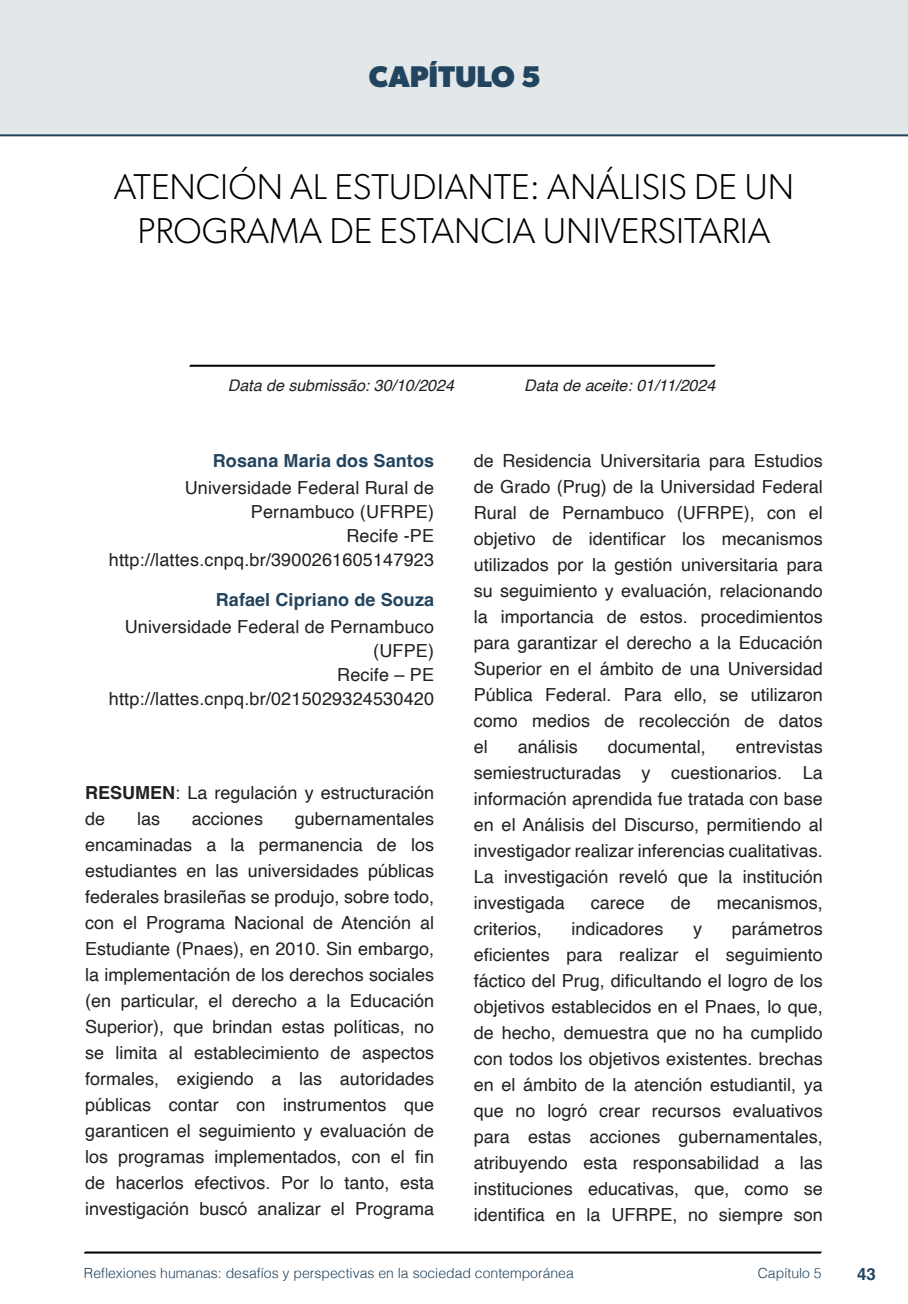
<style>
.page{position:relative;width:908px;height:1304px;background:#fff}
.page>*{position:absolute;margin:0;border:0;box-sizing:border-box;transform-origin:0 0}
.nome_artigos{font:300 36px/44px "Gibson";color:#000;text-align:center}
.capítulos{font:700 30px "Gibson";color:#23445f}
.Resumos_e_PC_TXT{font:18px/26px "Helvetica";color:#231f20;text-align:justify}
.info_autores{font:18px/24px "Helvetica";letter-spacing:.01em;color:#231f20;text-align:right}
.nome_autores{font:700 18px "Helvetica";letter-spacing:.005em;color:#23445f}
.t1{font:700 16.8px "Helvetica";color:#23445f}
.data{font:italic 16px "Helvetica";color:#231f20}
.t2{font:300 14px "Helvetica";color:#23445f}
.s1{font-weight:700}
</style>
<div class="page">
<svg style="left:84px;top:1251px;width:737px;height:3px;background:#515151"></svg>
<div style="left:0;top:0;width:907px;height:136px;background:#e2e7e9"></div>
<div style="left:44px;top:72px;width:68px;height:61px;background:#e2e7e9"></div>
<svg style="left:189px;top:364px;width:526px;height:3px;background:#4f4f4f"></svg>
<p class="capítulos" style="left:369px;top:58px;width:173px">CAPÍTULO 5</p>
<p class="nome_artigos" style="left:114px;top:164px;width:681px">ATENCIÓN AL ESTUDIANTE: ANÁLISIS DE UN<br>PROGRAMA DE ESTANCIA UNIVERSITARIA</p>
<p class="data" style="left:228px;top:373px;width:227px">Data de submissão: 30/10/2024</p>
<p class="data" style="left:524px;top:373px;width:192px">Data de aceite: 01/11/2024</p>
<p class="nome_autores" style="left:213px;top:450px;width:223px">Rosana Maria dos Santos</p>
<p class="info_autores" style="left:185px;top:477px;width:251px">Universidade Federal Rural de<br>Pernambuco (UFRPE)</p>
<p class="info_autores" style="left:346px;top:525px;width:89px">Recife -PE</p>
<p class="info_autores" style="left:109px;top:549px;width:326px">http://lattes.cnpq.br/3900261605147923</p>
<p class="nome_autores" style="left:216px;top:588px;width:220px">Rafael Cipriano de Souza</p>
<p class="info_autores" style="left:125px;top:615px;width:311px">Universidade Federal de Pernambuco (UFPE)</p>
<p class="info_autores" style="left:337px;top:663px;width:98px">Recife – PE</p>
<p class="info_autores" style="left:109px;top:687px;width:326px">http://lattes.cnpq.br/0215029324530420</p>
<p class="Resumos_e_PC_TXT" style="left:85px;top:780px;width:350px"><span class="s1">RESUMEN</span>: La regulación y estructuración de</p>
<p class="Resumos_e_PC_TXT" style="left:85px;top:806px;width:350px;text-indent:210px">gubernamentales encaminadas a la permanencia de los estudiantes en las universidades públicas federales brasileñas se produjo, sobre todo, con el Programa Nacional de Atención al Estudiante (Pnaes), en 2010. Sin embargo, la implementación de los derechos sociales (en particular, el derecho a la Educación Superior), que brindan estas políticas, no se limita al establecimiento de aspectos formales, exigiendo a las autoridades públicas contar con instrumentos que garanticen el seguimiento y evaluación de los programas implementados, con el fin de hacerlos efectivos. Por lo tanto, esta investigación buscó analizar el Programa</p>
<p class="Resumos_e_PC_TXT" style="left:137px;top:806px;width:25px">las</p>
<p class="Resumos_e_PC_TXT" style="left:192px;top:806px;width:73px">acciones</p>
<p class="Resumos_e_PC_TXT" style="left:473px;top:448px;width:350px">de Residencia Universitaria para Estudios de Grado (Prug) de la Universidad Federal Rural de Pernambuco (UFRPE), con el objetivo de identificar los mecanismos utilizados por la gestión universitaria para su seguimiento y evaluación, relacionando la importancia de estos. procedimientos para garantizar el derecho a la Educación Superior en el ámbito de una Universidad Pública Federal. Para ello, se utilizaron como medios de recolección de datos el</p>
<p class="Resumos_e_PC_TXT" style="left:517px;top:734px;width:62px">análisis</p>
<p class="Resumos_e_PC_TXT" style="left:607px;top:734px;width:100px">documental,</p>
<p class="Resumos_e_PC_TXT" style="left:473px;top:734px;width:350px;text-indent:262px">entrevistas semiestructuradas y cuestionarios. La información aprendida fue tratada con base en el Análisis del Discurso, permitiendo al investigador realizar inferencias cualitativas.<br>La investigación reveló que la institución investigada</p>
<p class="Resumos_e_PC_TXT" style="left:590px;top:890px;width:56px">carece</p>
<p class="Resumos_e_PC_TXT" style="left:670px;top:890px;width:22px">de</p>
<p class="Resumos_e_PC_TXT" style="left:716px;top:890px;width:108px">mecanismos,</p>
<p class="Resumos_e_PC_TXT" style="left:473px;top:916px;width:350px;text-indent:258px">parámetros eficientes para realizar el seguimiento fáctico del Prug, dificultando el logro de los objetivos establecidos en el Pnaes, lo que, de hecho, demuestra que no ha cumplido con todos los objetivos existentes. brechas en el ámbito de la atención estudiantil, ya que no logró crear recursos evaluativos para estas acciones gubernamentales, atribuyendo esta responsabilidad a las instituciones educativas, que, como se identifica en la UFRPE, no siempre son</p>
<p class="Resumos_e_PC_TXT" style="left:473px;top:916px;width:70px">criterios,</p>
<p class="Resumos_e_PC_TXT" style="left:571px;top:916px;width:94px">indicadores</p>
<p class="Resumos_e_PC_TXT" style="left:692px;top:916px;width:10px">y</p>
<p class="t2" style="left:84px;top:1261px;width:491px">Reflexiones humanas: desafíos y perspectivas en la sociedad contemporánea</p>
<p class="t2" style="left:757px;top:1261px;width:65px">Capítulo 5</p>
<p class="t1" style="left:856px;top:1264px;width:20px">43</p>
</div>
